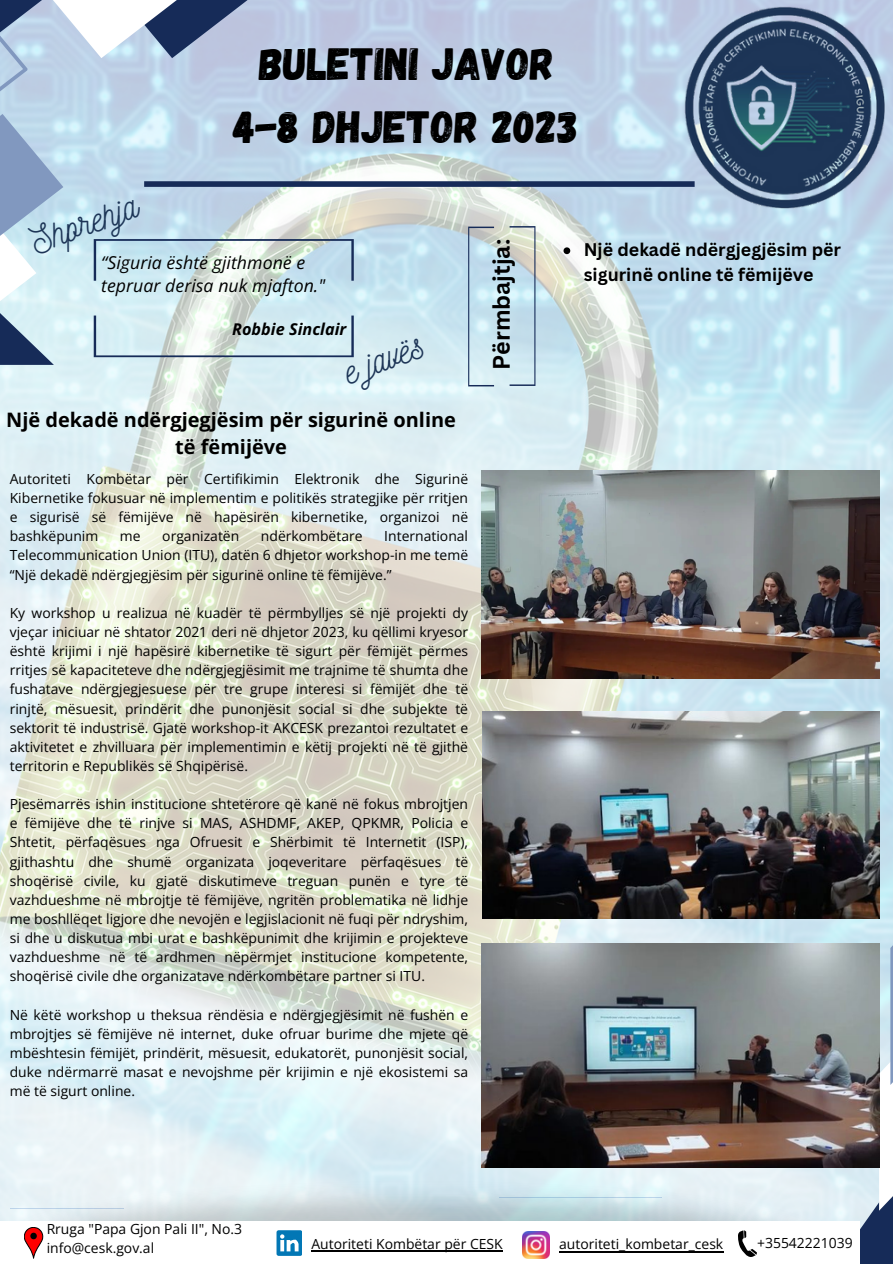
<style>
.page{position:relative;width:893px;height:1264px;background:#fff}
.page>*{position:absolute;margin:0;border:0;box-sizing:border-box;transform-origin:0 0}
.t1{font:45.15px "Gagalin";color:#000}
.t2{font:36.9px "Nickainley";color:#1d3557}
.t3{font:700 23.1px "Canva Sans";color:#000}
.t4{font:700 19.95px/27px "Open Sans";color:#000;text-align:center}
.t5{font:700 17.85px/24.6px "Canva Sans";color:#000}
.t6{font:italic 17.7px/23.7px "Open Sans";color:#000}
.t7{font:italic 700 16.2px "Open Sans";letter-spacing:.005em;color:#000}
.t8{font:13.95px/19.2px "Open Sans";color:#000;text-align:justify}
</style>
<div class="page">
<img style="left:0;top:0;width:892px;height:1137px">
<img style="left:684px;top:7px;width:200px;height:201px">
<svg style="left:717px;top:941px;width:175px;height:197px"></svg>
<svg style="left:0;top:0;width:303px;height:365px;background:#c0d1e0"></svg>
<svg style="left:0;top:0;width:232px;height:342px;background:#bfd4e4"></svg>
<svg style="left:0;top:0;width:63px;height:277px;background:#aec5dc"></svg>
<svg style="left:94px;top:239px;width:260px;height:42px;background:#c4dae0"></svg>
<svg style="left:94px;top:315px;width:260px;height:42px;background:#cee1e5"></svg>
<img style="left:0;top:1137px;width:566px;height:84px">
<svg style="left:24px;top:1227px;width:19px;height:32px"></svg>
<img style="left:523px;top:1231px;width:27px;height:26px">
<hr style="left:311px;top:1250px;width:191px;height:1px;background:#000">
<svg style="left:276px;top:1230px;width:26px;height:25px"></svg>
<div style="left:144px;top:181px;width:550px;height:6px;background:#162b58"></div>
<svg style="left:566px;top:1138px;width:326px;height:125px"></svg>
<hr style="left:559px;top:1251px;width:164px;height:1px;background:#000">
<svg style="left:468px;top:227px;width:26px;height:159px;background:#c0d9e5"></svg>
<svg style="left:509px;top:226px;width:26px;height:160px;background:#c4d9e0"></svg>
<img style="left:481px;top:470px;width:398px;height:209px">
<img style="left:483px;top:711px;width:396px;height:207px">
<img style="left:481px;top:943px;width:398px;height:224px">
<svg style="left:563px;top:247px;width:7px;height:7px"></svg>
<p class="t1" style="left:259px;top:35px;width:297px">BULETINI JAVOR</p>
<p class="t1" style="left:233px;top:98px;width:347px">4-8 DHJETOR 2023</p>
<p class="t2" style="left:24px;top:219px;width:112px;rotate:-20deg">Shprehja</p>
<p class="t6" style="left:101px;top:250px;width:225px">“Siguria është gjithmonë e tepruar derisa nuk mjafton."</p>
<p class="t7" style="left:232px;top:318px;width:116px">Robbie Sinclair</p>
<p class="t2" style="left:336px;top:349px;width:85px;rotate:-20deg">e javës</p>
<p class="t4" style="left:6px;top:406px;width:451px">Një dekadë ndërgjegjësim për sigurinë online të fëmijëve</p>
<p class="t8" style="left:10px;top:469px;width:460px">Autoriteti Kombëtar për Certifikimin Elektronik dhe Sigurinë Kibernetike fokusuar në implementim e politikës strategjike për rritjen e sigurisë së fëmijëve në hapësirën kibernetike, organizoi në bashkëpunim</p>
<p class="t8" style="left:10px;top:526px;width:460px;text-indent:374px">International Telecommunication Union (ITU), datën 6 dhjetor workshop-in me temë “Një dekadë ndërgjegjësim për sigurinë online të fëmijëve.”</p>
<p class="t8" style="left:10px;top:603px;width:460px">Ky workshop u realizua në kuadër të përmbylljes së një projekti dy vjeçar iniciuar në shtator 2021 deri në dhjetor 2023, ku qëllimi kryesor është krijimi i një hapësirë kibernetike të sigurt për fëmijët përmes rritjes së kapaciteteve dhe ndërgjegjësimit me trajnime të shumta dhe fushatave ndërgjegjesuese për tre grupe interesi si fëmijët dhe të rinjtë, mësuesit, prindërit dhe punonjësit social si dhe subjekte të sektorit të industrisë. Gjatë workshop-it AKCESK prezantoi rezultatet e aktivitetet e zhvilluara për implementimin e këtij projekti në të gjithë territorin e Republikës së Shqipërisë.</p>
<p class="t8" style="left:10px;top:794px;width:460px">Pjesëmarrës ishin institucione shtetërore që kanë në fokus mbrojtjen e fëmijëve dhe të rinjve si MAS, ASHDMF, AKEP, QPKMR, Policia e Shtetit, përfaqësues nga Ofruesit e Shërbimit të Internetit (ISP), gjithashtu dhe shumë organizata joqeveritare përfaqësues të shoqërisë civile, ku gjatë diskutimeve treguan punën e tyre të vazhdueshme në mbrojtje të fëmijëve, ngritën problematika në lidhje me boshllëqet ligjore dhe nevojën e legjislacionit në fuqi për ndryshim, si dhe u diskutua mbi urat e bashkëpunimit dhe krijimin e projekteve vazhdueshme në të ardhmen nëpërmjet institucione kompetente, shoqërisë civile dhe organizatave ndërkombëtare partner si ITU.</p>
<p class="t8" style="left:10px;top:1004px;width:460px">Në këtë workshop u theksua rëndësia e ndërgjegjësimit në fushën e mbrojtjes së fëmijëve në internet, duke ofruar burime dhe mjete që mbështesin fëmijët, prindërit, mësuesit, edukatorët, punonjësit social, duke ndërmarrë masat e nevojshme për krijimin e një ekosistemi sa më të sigurt online.</p>
<p class="t8" style="left:120px;top:526px;width:22px">me</p>
<p class="t8" style="left:162px;top:526px;width:78px">organizatën</p>
<p class="t8" style="left:261px;top:526px;width:103px">ndërkombëtare</p>
<p class="t3" style="left:485px;top:370px;width:132px;rotate:-90deg">Përmbajtja:</p>
<p class="t5" style="left:583px;top:237px;width:259px">Një dekadë ndërgjegjësim për sigurinë online të fëmijëve</p>
<p class="t8" style="left:47px;top:1219px;width:197px">Rruga "Papa Gjon Pali II", No.3 info@cesk.gov.al</p>
<p class="t8" style="left:311px;top:1233px;width:193px">Autoriteti Kombëtar për CESK</p>
<p class="t8" style="left:559px;top:1233px;width:166px">autoriteti_kombetar_cesk</p>
<p class="t8" style="left:757px;top:1232px;width:97px">+35542221039</p>
</div>
